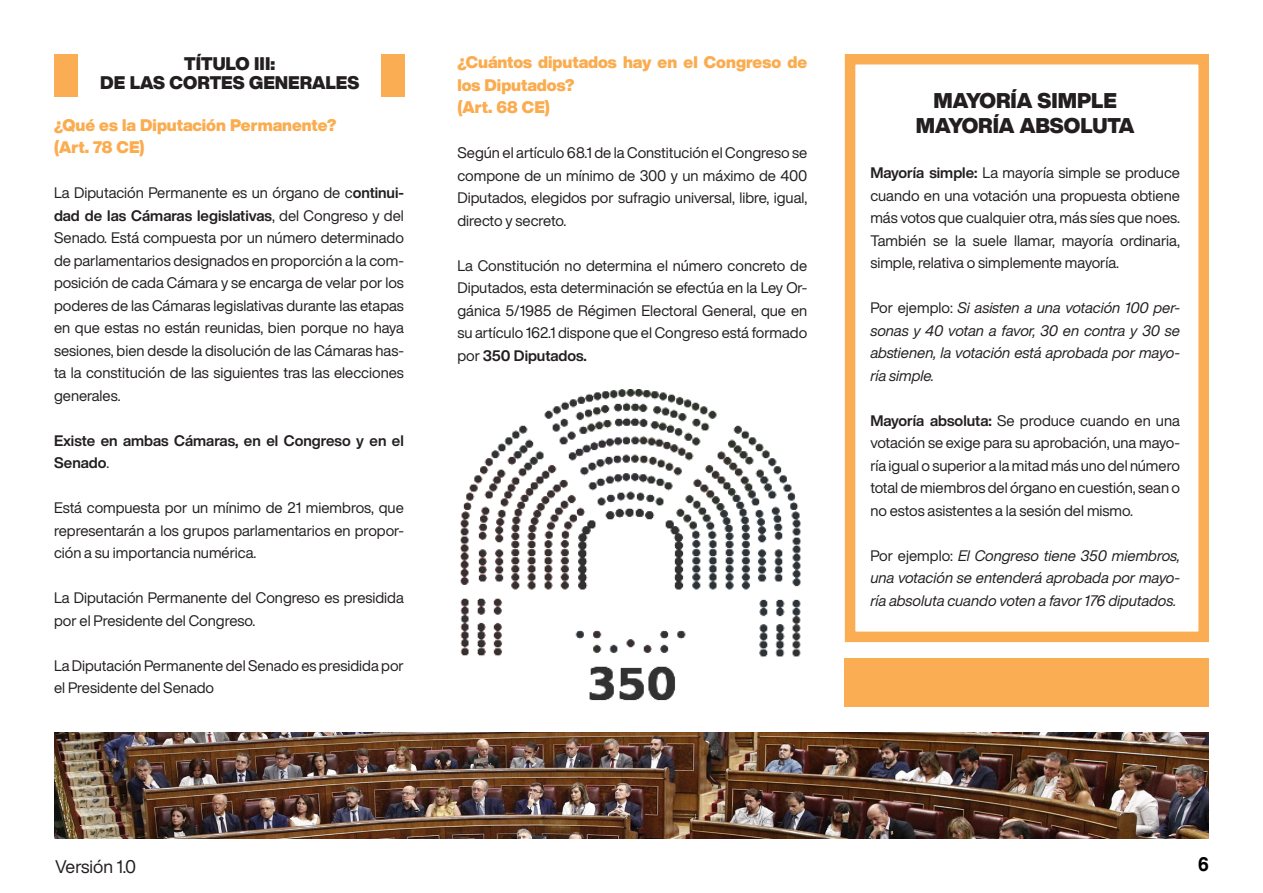
<style>
.page{position:relative;width:1263px;height:893px;background:#fff}
.page>*{position:absolute;margin:0;border:0;box-sizing:border-box;transform-origin:0 0}
.t1{font:900 21px "Helvetica Now Display";letter-spacing:-.005em;color:#231f20}
.t2{font:700 19.5px "Helvetica";color:#000001}
.t3{font:900 18px "Helvetica Now Display";color:#231f20}
.t4{font:18px "Helvetica Now Display";color:#231f20}
.t5{font:900 16.5px/22.5px "Helvetica Now Display";color:#faac4f}
.t6{font:15px/22.5px "Helvetica Now Display";color:#231f20;text-align:justify}
.t7{font:italic 15px/22.5px "Helvetica Now Display";color:#231f20;text-align:justify}
.t8{font:700 15px/22.5px "Helvetica Now Display";color:#231f20}
.s1{font-weight:700}
.s2{font-weight:400}
.s3{font-style:normal}
</style>
<div class="page">
<div style="left:54px;top:54px;width:23px;height:43px;background:#faac4f"></div>
<div style="left:381px;top:54px;width:24px;height:43px;background:#faac4f"></div>
<img style="left:460px;top:389px;width:341px;height:312px">
<img style="left:54px;top:732px;width:1155px;height:107px">
<div style="left:845px;top:54px;width:364px;height:588px;border:10px solid #faac4f"></div>
<div style="left:845px;top:659px;width:364px;height:48px;background:#faac4f"></div>
<p class="t3" style="left:184px;top:51px;width:92px">TÍTULO III:</p>
<p class="t3" style="left:100px;top:70px;width:260px">DE LAS CORTES GENERALES</p>
<p class="t5" style="left:54px;top:114px;width:284px">¿Qué es la Diputación Permanente?</p>
<p class="t5" style="left:54px;top:136px;width:92px">(Art. 78 CE)</p>
<p class="t6" style="left:54px;top:182px;width:351px">La Diputación Permanente es un órgano de c<span class="s1">ontinui&shy;dad de las Cámaras legislativas</span>, del Congreso y del Senado. Está compuesta por un número determinado de parlamentarios designados en proporción a la com&shy;posición de cada Cámara y se encarga de velar por los poderes de las Cámaras legislativas durante las etapas en que estas no están reunidas, bien porque no haya sesiones, bien desde la disolución de las Cámaras has&shy;ta la constitución de las siguientes tras las elecciones generales.</p>
<p class="t8" style="left:54px;top:429px;width:351px">Existe en ambas Cámaras, en el Congreso y en el<br>Senado<span class="s2">.</span></p>
<p class="t6" style="left:54px;top:497px;width:351px">Está compuesta por un mínimo de 21 miembros, que representarán a los grupos parlamentarios en propor&shy;ción a su importancia numérica.</p>
<p class="t6" style="left:54px;top:587px;width:351px">La Diputación Permanente del Congreso es presidida por el Presidente del Congreso.</p>
<p class="t6" style="left:54px;top:654px;width:351px">La Diputación Permanente del Senado es presidida por el Presidente del Senado</p>
<p class="t5" style="left:457px;top:51px;width:351px">¿Cuántos diputados hay en el Congreso de los Diputados?</p>
<p class="t5" style="left:457px;top:96px;width:94px">(Art. 68 CE)</p>
<p class="t6" style="left:457px;top:142px;width:351px">Según el artículo 68.1 de la Constitución el Congreso se compone de un mínimo de 300 y un máximo de 400<br>Diputados, elegidos por sufragio universal, libre, igual, directo y secreto.</p>
<p class="t6" style="left:457px;top:254px;width:351px">La Constitución no determina el número concreto de Diputados, esta determinación se efectúa en la Ley Or&shy;gánica 5/1985 de Régimen Electoral General, que en su artículo 162.1 dispone que el Congreso está formado por <span class="s1">350 Diputados.</span></p>
<p class="t1" style="left:933px;top:86px;width:185px">MAYORÍA SIMPLE</p>
<p class="t1" style="left:916px;top:111px;width:220px">MAYORÍA ABSOLUTA</p>
<p class="t6" style="left:870px;top:161px;width:311px"><span class="s1">Mayoría simple:</span> La mayoría simple se produce cuando en una votación una propuesta obtiene más votos que cualquier otra, más síes que noes.<br>También se la suele llamar, mayoría ordinaria, simple, relativa o simplemente mayoría.</p>
<p class="t7" style="left:870px;top:296px;width:311px"><span class="s3">Por ejemplo:</span> Si asisten a una votación 100 per&shy;sonas y 40 votan a favor, 30 en contra y 30 se abstienen, la votación está aprobada por mayo&shy;ría simple.</p>
<p class="t6" style="left:870px;top:409px;width:311px"><span class="s1">Mayoría absoluta:</span> Se produce cuando en una votación se exige para su aprobación, una mayo&shy;ría igual o superior a la mitad más uno del número total de miembros del órgano en cuestión, sean o no estos asistentes a la sesión del mismo.</p>
<p class="t7" style="left:870px;top:544px;width:311px"><span class="s3">Por ejemplo:</span> El Congreso tiene 350 miembros, una votación se entenderá aprobada por mayo&shy;ría absoluta cuando voten a favor 176 diputados.</p>
<p class="t4" style="left:55px;top:854px;width:83px">Versión 1.0</p>
<h2 class="t2" style="left:1198px;top:852px;width:12px">6</h2>
</div>
